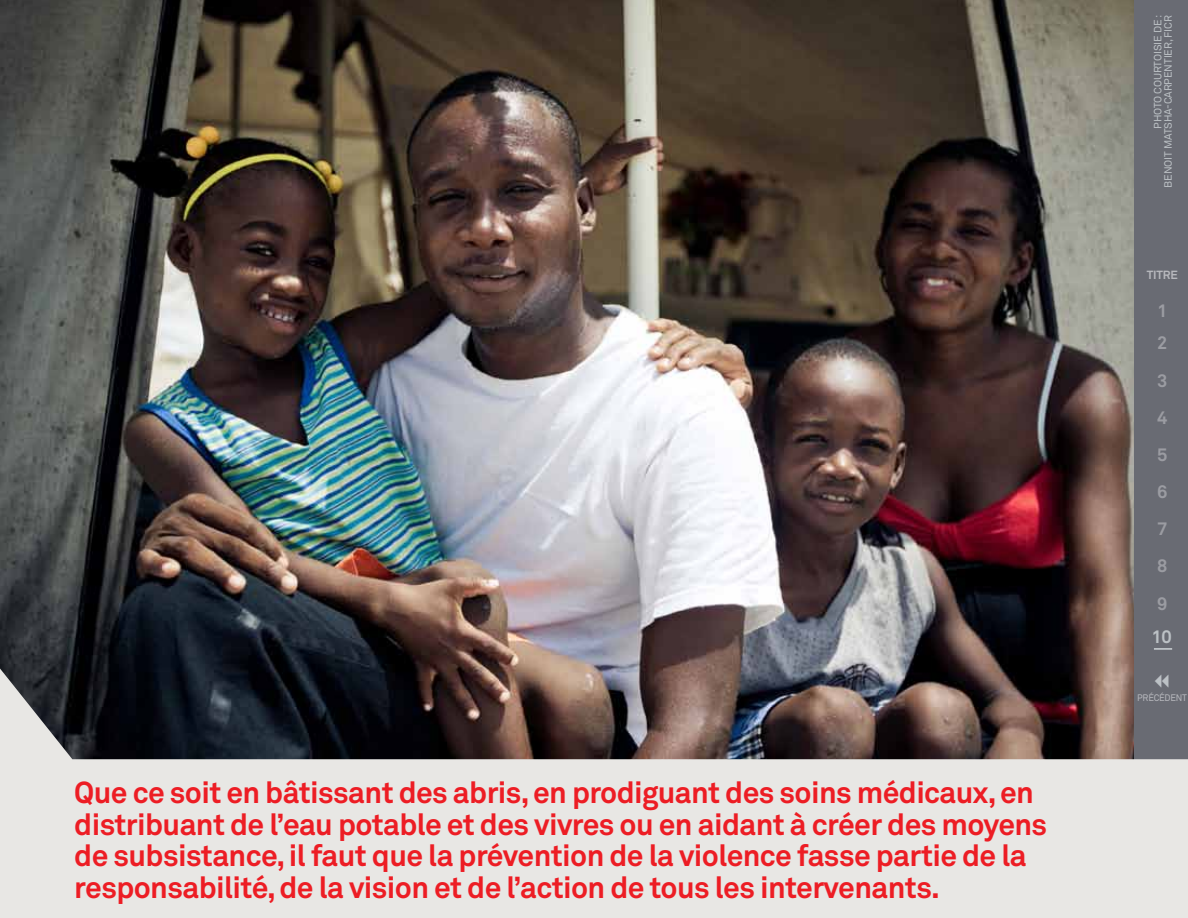
<style>
.page{position:relative;width:1188px;height:918px;background:#fff}
.page>*{position:absolute;margin:0;border:0;box-sizing:border-box;transform-origin:0 0}
.t1{font:700 30px/31.5px "Akkurat Std";letter-spacing:-.02em;color:#ed1d24}
.t2{font:700 18px/37.2px "Akkurat Std";color:#9b9ca2;text-align:justify}
.t3{font:700 18px "Akkurat Std";color:#bcc1c5}
.t4{font:700 11.7px "Akkurat Std";letter-spacing:-.02em;color:#b7b8bd}
.t5{font:10.5px/10.5px "Akkurat Std";letter-spacing:-.01em;color:#bcc1c5;text-align:right}
.t6{font:9.3px "Akkurat Std";letter-spacing:-.025em;color:#b7b8bd;scale:.96 1}
</style>
<div class="page">
<img style="left:0;top:0;width:1134px;height:669px">
<div style="left:1134px;top:0;width:54px;height:759px;background:#696b73"></div>
<svg style="left:0;top:669px;width:1188px;height:105px;background:#5e5556"></svg>
<div style="left:0;top:774px;width:1188px;height:144px;background:#e8e7e4"></div>
<svg style="left:1154px;top:648px;width:18px;height:2px"></svg>
<svg style="left:1155px;top:674px;width:14px;height:14px"></svg>
<p class="t1" style="left:74px;top:777px;width:974px">Que ce soit en bâtissant des abris, en prodiguant des soins médicaux, en distribuant de l’eau potable et des vivres ou en aidant à créer des moyens de subsistance, il faut que la prévention de la violence fasse partie de la responsabilité, de la vision et de l’action de tous les intervenants.</p>
<p class="t5" style="left:1153px;top:188px;width:175px;rotate:-90deg">PHOTO COURTOISIE DE :<br>benoit matsha-carpentier, FICR</p>
<p class="t4" style="left:1147px;top:267px;width:32px">TITRE</p>
<p class="t2" style="left:1157px;top:292px;width:12px">1</p>
<p class="t2" style="left:1157px;top:324px;width:12px">2<br>3<br>4<br>5<br>6<br>7<br>8<br>9</p>
<p class="t3" style="left:1151px;top:626px;width:22px">10</p>
<p class="t6" style="left:1137px;top:692px;width:53px">PRÉCÉDENT</p>
</div>
